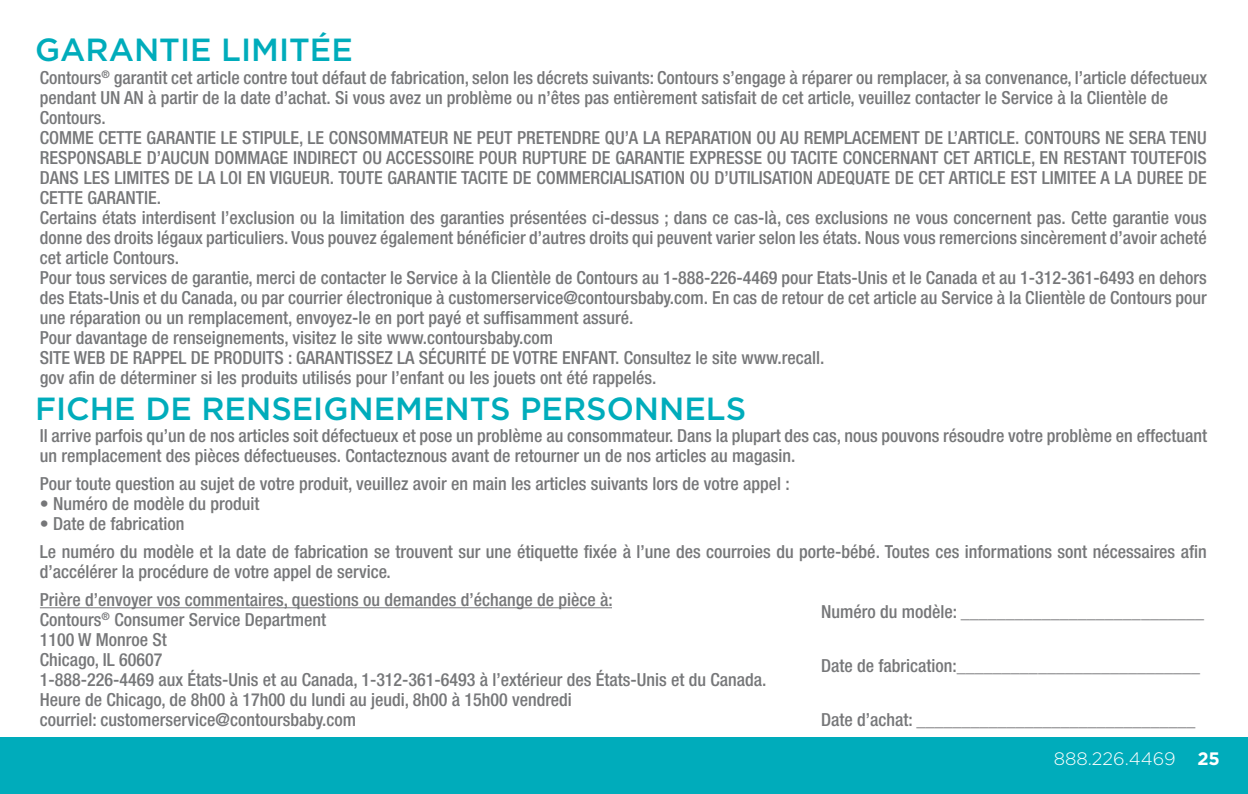
<style>
.page{position:relative;width:1248px;height:794px;background:#fff}
.page>*{position:absolute;margin:0;border:0;box-sizing:border-box;transform-origin:0 0}
.t1{font:500 32px "Gotham";color:#00acbb}
.t2{font:500 condensed 18px/20px "Helvetica Neue";color:#767779}
.t3{font:300 18px "Gotham";color:#fff}
.s1{font-weight:700}
</style>
<div class="page">
<div style="left:0;top:737px;width:1247px;height:57px;background:#00acbb"></div>
<hr style="left:40px;top:607px;width:572px;height:1px;background:#767779">
<h1 class="t1" style="left:35px;top:29px;width:319px">GARANTIE LIMITÉE</h1>
<p class="t2" style="left:40px;top:67px;width:1168px">Contours<sup>®</sup> garantit cet article contre tout défaut de fabrication, selon les décrets suivants: Contours s’engage à réparer ou remplacer, à sa convenance, l’article défectueux pendant UN AN à partir de la date d’achat. Si vous avez un problème ou n’êtes pas entièrement satisfait de cet article, veuillez contacter le Service à la Clientèle de Contours.<br>COMME CETTE GARANTIE LE STIPULE, LE CONSOMMATEUR NE PEUT PRETENDRE QU’A LA REPARATION OU AU REMPLACEMENT DE L’ARTICLE. CONTOURS NE SERA TENU RESPONSABLE D’AUCUN DOMMAGE INDIRECT OU ACCESSOIRE POUR RUPTURE DE GARANTIE EXPRESSE OU TACITE CONCERNANT CET ARTICLE, EN RESTANT TOUTEFOIS DANS LES LIMITES DE LA LOI EN VIGUEUR. TOUTE GARANTIE TACITE DE COMMERCIALISATION OU D’UTILISATION ADEQUATE DE CET ARTICLE EST LIMITEE A LA DUREE DE CETTE GARANTIE.<br>Certains états interdisent l’exclusion ou la limitation des garanties présentées ci-dessus ; dans ce cas-là, ces exclusions ne vous concernent pas. Cette garantie vous donne des droits légaux particuliers. Vous pouvez également bénéficier d’autres droits qui peuvent varier selon les états. Nous vous remercions sincèrement d’avoir acheté cet article Contours.<br>Pour tous services de garantie, merci de contacter le Service à la Clientèle de Contours au 1-888-226-4469 pour Etats-Unis et le Canada et au 1-312-361-6493 en dehors des Etats-Unis et du Canada, ou par courrier électronique à customerservice@contoursbaby.com. En cas de retour de cet article au Service à la Clientèle de Contours pour une réparation ou un remplacement, envoyez-le en port payé et suffisamment assuré.<br>Pour davantage de renseignements, visitez le site www.contoursbaby.com<br>SITE WEB DE RAPPEL DE PRODUITS : GARANTISSEZ LA SÉCURITÉ DE VOTRE ENFANT. Consultez le site www.recall.<br>gov afin de déterminer si les produits utilisés pour l’enfant ou les jouets ont été rappelés.</p>
<h1 class="t1" style="left:35px;top:388px;width:712px">FICHE DE RENSEIGNEMENTS PERSONNELS</h1>
<p class="t2" style="left:40px;top:425px;width:1168px">Il arrive parfois qu’un de nos articles soit défectueux et pose un problème au consommateur. Dans la plupart des cas, nous pouvons résoudre votre problème en effectuant un remplacement des pièces défectueuses. Contacteznous avant de retourner un de nos articles au magasin.</p>
<p class="t2" style="left:40px;top:473px;width:751px">Pour toute question au sujet de votre produit, veuillez avoir en main les articles suivants lors de votre appel :</p>
<p class="t2" style="left:40px;top:493px;width:221px">• Numéro de modèle du produit</p>
<p class="t2" style="left:40px;top:509px;width:1168px;line-height:28px">• Date de fabrication<br>Le numéro du modèle et la date de fabrication se trouvent sur une étiquette fixée à l’une des courroies du porte-bébé. Toutes ces informations sont nécessaires afin</p>
<p class="t2" style="left:40px;top:561px;width:352px">d’accélérer la procédure de votre appel de service.</p>
<p class="t2" style="left:821px;top:601px;width:384px">Numéro du modèle: ___________________________</p>
<p class="t2" style="left:821px;top:655px;width:380px">Date de fabrication:___________________________</p>
<p class="t2" style="left:821px;top:710px;width:376px">Date d’achat: _______________________________</p>
<p class="t2" style="left:40px;top:589px;width:728px">Prière d’envoyer vos commentaires, questions ou demandes d’échange de pièce à:<br>Contours<sup>®</sup> Consumer Service Department<br>1100 W Monroe St<br>Chicago, IL 60607<br>1-888-226-4469 aux États-Unis et au Canada, 1-312-361-6493 à l’extérieur des États-Unis et du Canada.<br>Heure de Chicago, de 8h00 à 17h00 du lundi au jeudi, 8h00 à 15h00 vendredi<br>courriel: customerservice@contoursbaby.com</p>
<p class="t3" style="left:1053px;top:747px;width:168px">888.226.4469 <span class="s1">25</span></p>
</div>
